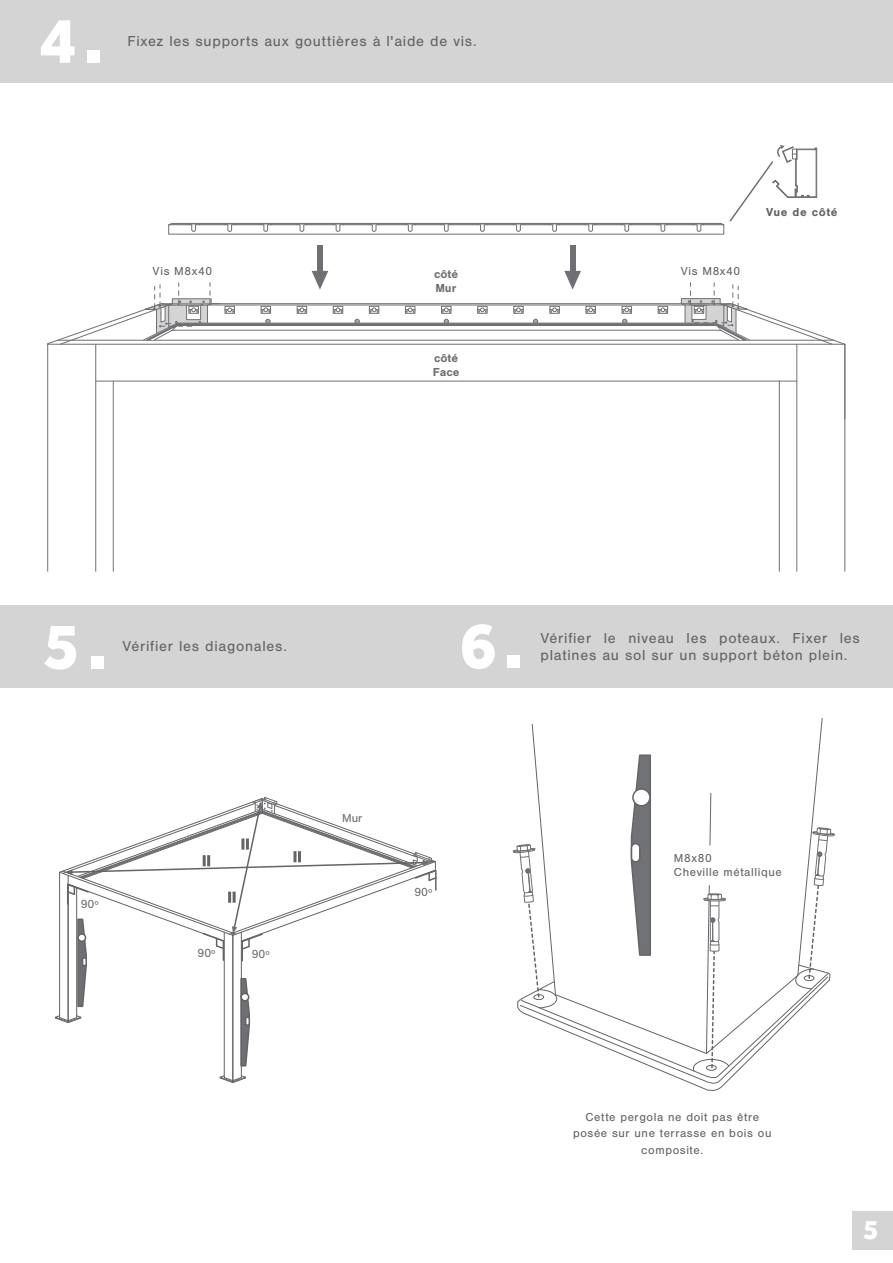
<style>
.page{position:relative;width:893px;height:1263px;background:#fff}
.page>*{position:absolute;margin:0;border:0;box-sizing:border-box;transform-origin:0 0}
.t1{font:800 67.5px "Effra";color:#fff}
.t2{font:800 28.5px "Effra";color:#fff}
.t3{font:15px "Nimbus San";letter-spacing:.05em;color:#656365}
.t4{font:12.3px "Nimbus San";color:#6f7073}
.t5{font:12px/16.5px "Nimbus San";letter-spacing:.05em;color:#656365;text-align:center}
.t6{font:12px/14.4px "Nimbus San";letter-spacing:.05em;color:#656466}
.t7{font:700 12px/14.4px "Nimbus San";color:#6f7073}
.t8{font:700 12px "Nimbus San";letter-spacing:.05em;color:#656365}
.t9{font:12px "Nimbus San";color:#6f7073}
</style>
<div class="page">
<div style="left:852px;top:1211px;width:41px;height:38px;background:#d5d4d5"></div>
<div style="left:0;top:0;width:893px;height:82px;background:#d5d4d5"></div>
<svg style="left:55px;top:796px;width:382px;height:287px"></svg>
<div style="left:0;top:606px;width:893px;height:82px;background:#d5d4d5"></div>
<div style="left:317px;top:245px;width:6px;height:29px;background:#6f7073"></div>
<div style="left:570px;top:245px;width:5px;height:29px;background:#6f7073"></div>
<hr style="left:96px;top:381px;width:701px;height:1px;background:#6f7073">
<hr style="left:95px;top:344px;width:1px;height:227px;background:#6f7073">
<hr style="left:113px;top:381px;width:1px;height:190px;background:#6f7073">
<hr style="left:47px;top:344px;width:1px;height:227px;background:#6f7073">
<hr style="left:796px;top:344px;width:1px;height:227px;background:#6f7073">
<hr style="left:779px;top:381px;width:1px;height:190px;background:#6f7073">
<hr style="left:844px;top:344px;width:1px;height:227px;background:#6f7073">
<svg style="left:47px;top:271px;width:799px;height:74px"></svg>
<svg style="left:168px;top:145px;width:649px;height:90px"></svg>
<svg style="left:512px;top:718px;width:323px;height:373px"></svg>
<h1 class="t1" style="left:39px;top:0;width:66px">4.</h1>
<p class="t3" style="left:127px;top:32px;width:351px">Fixez les supports aux gouttières à l'aide de vis.</p>
<p class="t5" style="left:153px;top:263px;width:61px">Vis M8x40</p>
<p class="t5" style="left:681px;top:263px;width:61px">Vis M8x40</p>
<p class="t7" style="left:434px;top:267px;width:26px">côté<br>Mur</p>
<p class="t7" style="left:433px;top:351px;width:28px">côté<br>Face</p>
<p class="t8" style="left:766px;top:205px;width:73px">Vue de côté</p>
<h1 class="t1" style="left:459px;top:605px;width:66px">6.</h1>
<h1 class="t1" style="left:43px;top:606px;width:66px">5.</h1>
<p class="t3" style="left:540px;top:630px;width:321px">Vérifier le niveau les poteaux. Fixer les</p>
<p class="t3" style="left:122px;top:638px;width:166px">Vérifier les diagonales.</p>
<p class="t3" style="left:540px;top:646px;width:308px">platines au sol sur un support béton plein.</p>
<p class="t4" style="left:81px;top:897px;width:20px">90º</p>
<p class="t4" style="left:197px;top:946px;width:20px">90º</p>
<p class="t4" style="left:252px;top:947px;width:20px">90º</p>
<p class="t9" style="left:342px;top:811px;width:22px">Mur</p>
<p class="t4" style="left:414px;top:885px;width:20px">90º</p>
<p class="t6" style="left:674px;top:851px;width:109px">M8x80<br>Cheville métallique</p>
<p class="t5" style="left:573px;top:1109px;width:200px">Cette pergola ne doit pas être posée sur une terrasse en bois ou composite.</p>
<h2 class="t2" style="left:863px;top:1213px;width:17px">5</h2>
</div>
